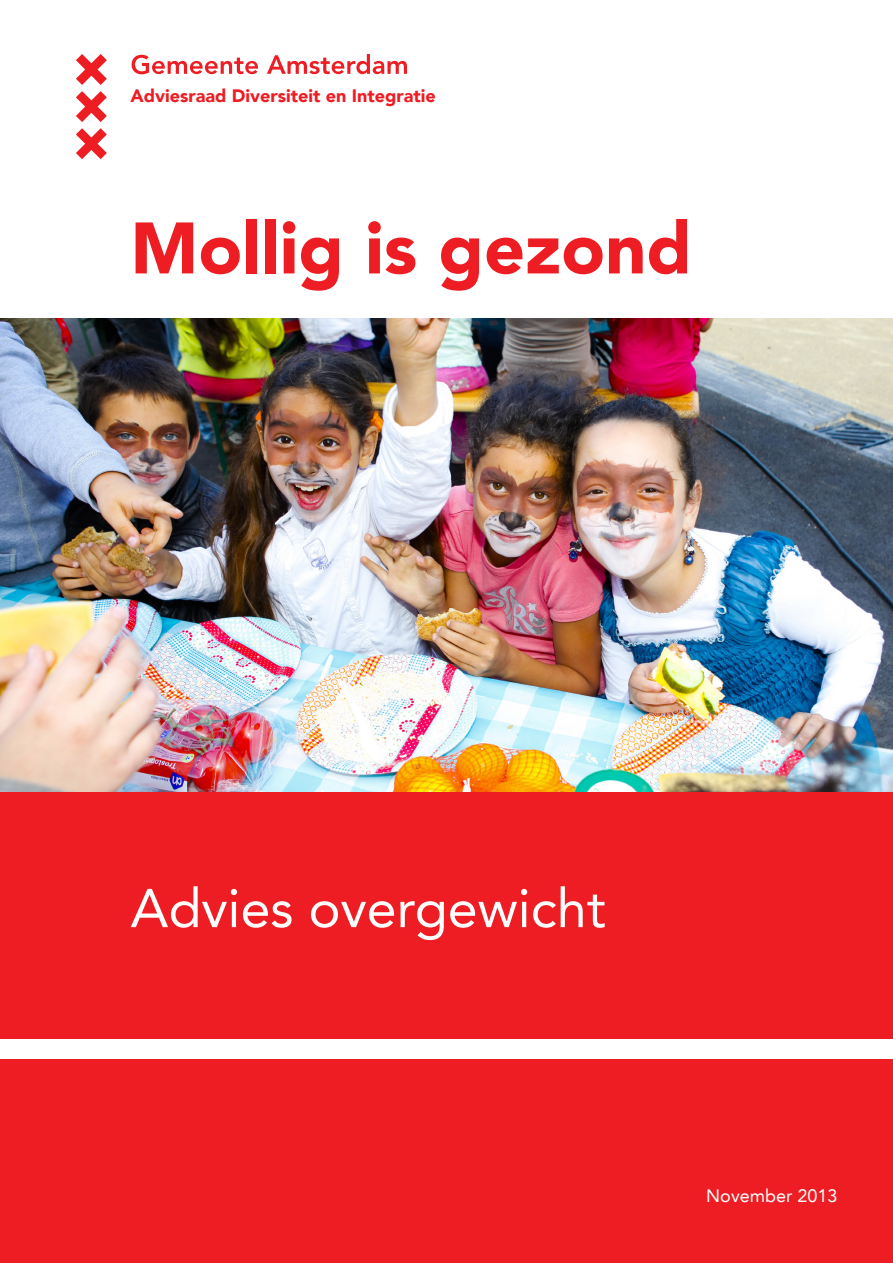
<style>
.page{position:relative;width:893px;height:1263px;background:#fff}
.page>*{position:absolute;margin:0;border:0;box-sizing:border-box;transform-origin:0 0}
.t1{font:900 72px "Avenir LT";color:#ee1d23}
.t2{font:54px "Avenir LT";color:#fff}
.t3{font:900 18px "Avenir LT";color:#ee1d23}
.t4{font:18px "Avenir LT";color:#fff}
</style>
<div class="page">
<div style="left:0;top:1059px;width:893px;height:204px;background:#ee1d23"></div>
<img style="left:0;top:319px;width:893px;height:473px">
<div style="left:0;top:792px;width:893px;height:246px;background:#ee1d23"></div>
<svg style="left:132px;top:55px;width:126px;height:19px"></svg>
<svg style="left:267px;top:54px;width:140px;height:20px"></svg>
<svg style="left:76px;top:128px;width:31px;height:31px"></svg>
<svg style="left:76px;top:91px;width:31px;height:31px"></svg>
<svg style="left:76px;top:54px;width:31px;height:31px"></svg>
<p class="t3" style="left:130px;top:85px;width:307px">Adviesraad Diversiteit en Integratie</p>
<p class="t1" style="left:130px;top:205px;width:563px">Mollig is gezond</p>
<p class="t2" style="left:130px;top:877px;width:477px">Advies overgewicht</p>
<p class="t4" style="left:706px;top:1185px;width:133px">November 2013</p>
</div>
